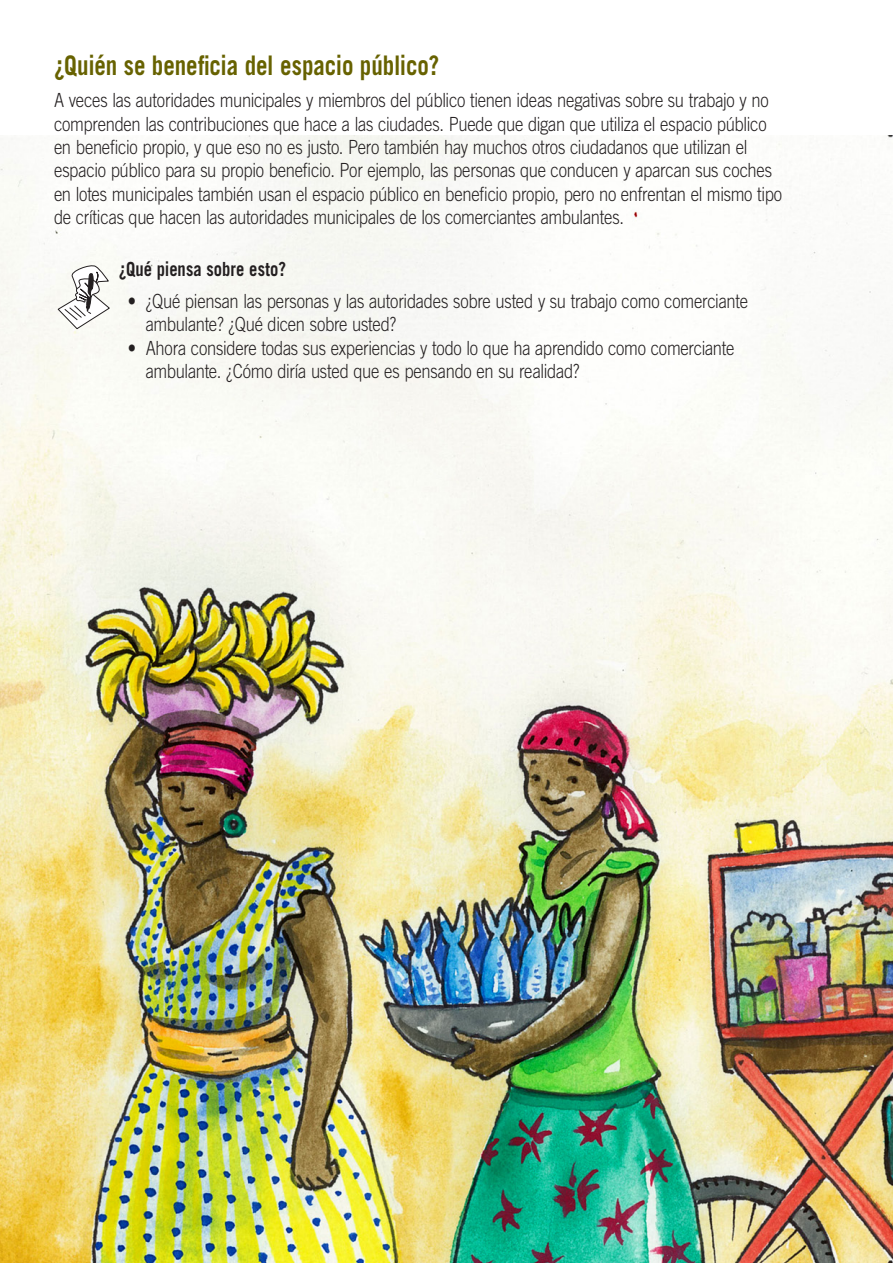
<style>
.page{position:relative;width:893px;height:1263px;background:#fff}
.page>*{position:absolute;margin:0;border:0;box-sizing:border-box;transform-origin:0 0}
.PS_Sub_Head{font:700 27px "Trade Gothic";letter-spacing:-.005em;color:#676200;scale:.85 1}
.WM_Paragraph{font:300 19.5px/23.4px "Trade Gothic";letter-spacing:-.015em;color:#231f20;scale:.85 1}
.WM_Sub_Head{font:700 19.5px "Trade Gothic";letter-spacing:.005em;color:#231f20;scale:.85 1}
</style>
<div class="page">
<img style="left:0;top:135px;width:893px;height:1128px">
<svg style="left:58px;top:265px;width:52px;height:64px"></svg>
<p class="PS_Sub_Head" style="left:54px;top:49px;width:455px">¿Quién se beneficia del espacio público?</p>
<p class="WM_Paragraph" style="left:54px;top:88px;width:858px">A veces las autoridades municipales y miembros del público tienen ideas negativas sobre su trabajo y no comprenden las contribuciones que hace a las ciudades. Puede que digan que utiliza el espacio público en beneficio propio, y que eso no es justo. Pero también hay muchos otros ciudadanos que utilizan el espacio público para su propio beneficio. Por ejemplo, las personas que conducen y aparcan sus coches en lotes municipales también usan el espacio público en beneficio propio, pero no enfrentan el mismo tipo de críticas que hacen las autoridades municipales de los comerciantes ambulantes.</p>
<p class="WM_Sub_Head" style="left:119px;top:257px;width:198px">¿Qué piensa sobre esto?</p>
<p class="WM_Paragraph" style="left:146px;top:289px;width:710px;text-indent:-18px">• ¿Qué piensan las personas y las autoridades sobre usted y su trabajo como comerciante ambulante? ¿Qué dicen sobre usted?</p>
<p class="WM_Paragraph" style="left:146px;top:336px;width:694px;text-indent:-18px">• Ahora considere todas sus experiencias y todo lo que ha aprendido como comerciante ambulante. ¿Cómo diría usted que es pensando en su realidad?</p>
</div>
